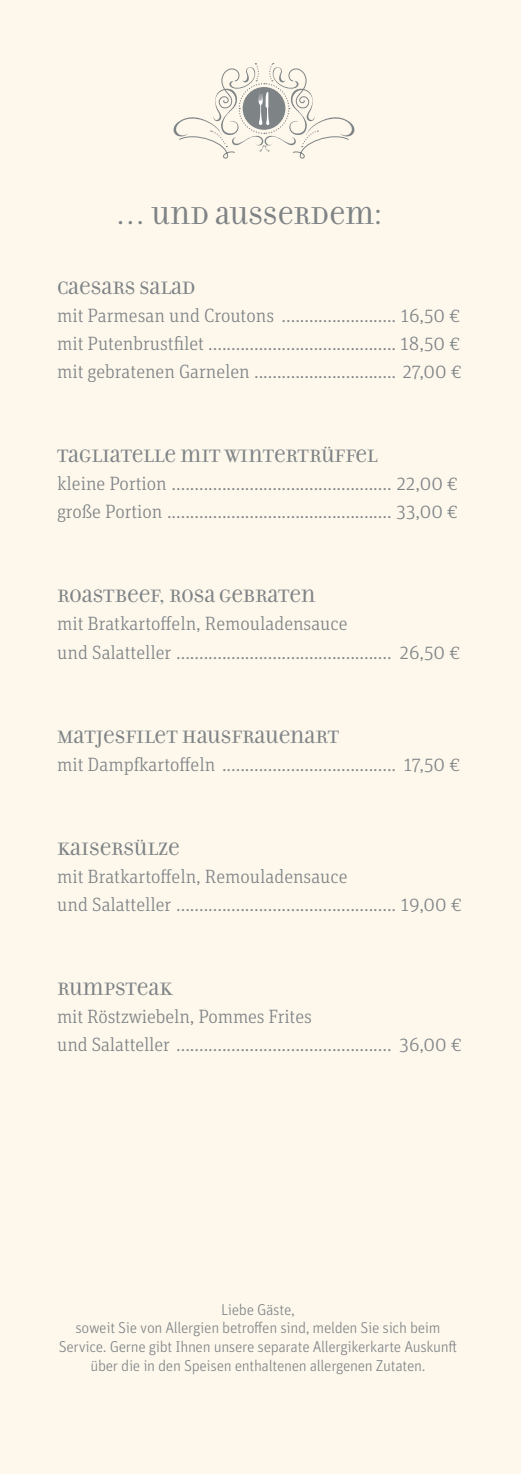
<style>
.page{position:relative;width:521px;height:1474px;background:#fff}
.page>*{position:absolute;margin:0;border:0;box-sizing:border-box;transform-origin:0 0}
.t1{font:26.25px "Filosofia Unicase OT";letter-spacing:.01em;color:#7e8386}
.t2{font:300 19.25px/28px "Unit Slab OT";color:#7e8386}
.t3{font:19.25px "Filosofia Unicase OT";color:#7e8386}
.t4{font:300 15.75px/18.9px "Unit Pro";letter-spacing:-.02em;color:#7e8386;text-align:center}
</style>
<div class="page">
<div style="left:0;top:0;width:521px;height:1473px;background:#fef8ec"></div>
<svg style="left:173px;top:63px;width:182px;height:96px"></svg>
<h1 class="t1" style="left:116px;top:200px;width:268px">… UND AUßERDEM:</h1>
<p class="t3" style="left:57px;top:277px;width:140px">CAESARS SALAD</p>
<p class="t2" style="left:57px;top:301px;width:406px;text-align:justify">mit Parmesan und Croutons ......................... 16,50 € mit Putenbrustfilet ......................................... 18,50 € mit gebratenen Garnelen ............................... 27,00 €</p>
<p class="t3" style="left:57px;top:445px;width:322px">TAGLIATELLE MIT WINTERTRÜFFEL</p>
<p class="t2" style="left:57px;top:469px;width:402px">kleine Portion ................................................ 22,00 € große Portion ................................................. 33,00 €</p>
<p class="t3" style="left:57px;top:585px;width:260px">ROASTBEEF, ROSA GEBRATEN</p>
<p class="t2" style="left:57px;top:609px;width:405px">mit Bratkartoffeln, Remouladensauce<br>und Salatteller ............................................... 26,50 €</p>
<p class="t3" style="left:57px;top:725px;width:284px">MATJESFILET HAUSFRAUENART</p>
<p class="t2" style="left:57px;top:749px;width:405px">mit Dampfkartoffeln ...................................... 17,50 €</p>
<p class="t3" style="left:57px;top:837px;width:124px">KAISERSÜLZE</p>
<p class="t2" style="left:57px;top:861px;width:406px">mit Bratkartoffeln, Remouladensauce<br>und Salatteller ................................................ 19,00 €</p>
<p class="t3" style="left:57px;top:977px;width:117px">RUMPSTEAK</p>
<p class="t2" style="left:57px;top:1001px;width:406px">mit Röstzwiebeln, Pommes Frites<br>und Salatteller ............................................... 36,00 €</p>
<p class="t4" style="left:59px;top:1299px;width:400px">Liebe Gäste,<br>soweit Sie von Allergien betroffen sind, melden Sie sich beim Service. Gerne gibt Ihnen unsere separate Allergikerkarte Auskunft über die in den Speisen enthaltenen allergenen Zutaten.</p>
</div>
